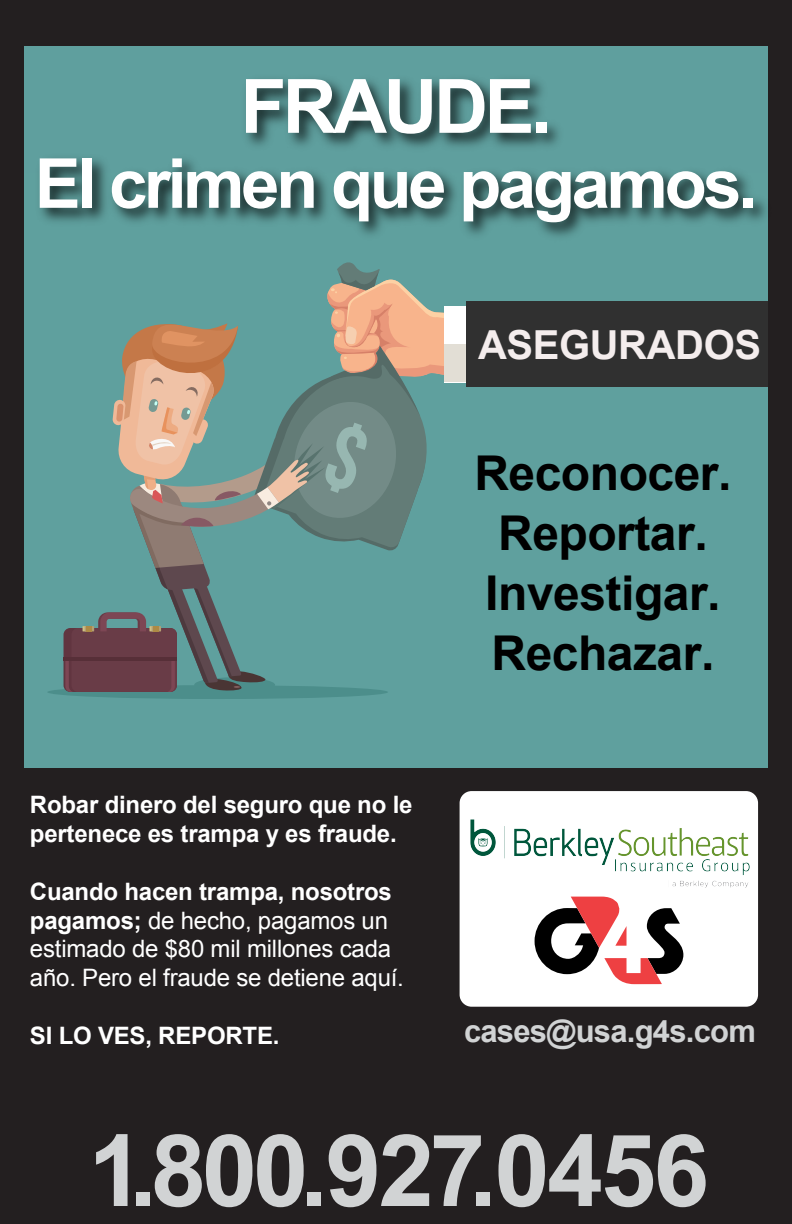
<style>
.page{position:relative;width:792px;height:1224px;background:#231f20}
.page>*{position:absolute;margin:0;border:0;box-sizing:border-box;transform-origin:0 0}
.t1{font:700 100px "Arial";letter-spacing:-.025em;color:#d1d3d4}
.t2{font:700 75px "Arial";letter-spacing:-.05em;color:#fff}
.t3{font:700 69px "Arial";letter-spacing:-.05em;color:#fff}
.t4{font:700 48px/60px "Arial";letter-spacing:-.01em;color:#000}
.t5{font:700 40px "Arial";letter-spacing:-.01em;color:#f4eded}
.t6{font:700 31px "Arial";letter-spacing:-.025em;color:#d1d3d4}
.t7{font:24px/28.8px "Arial";letter-spacing:-.01em;color:#fff}
.t8{font:700 24px/28.8px "Arial";letter-spacing:-.01em;color:#fff}
.s1{font-weight:700}
</style>
<div class="page">
<div style="left:24px;top:171px;width:744px;height:597px;background:#5fa09e"></div>
<div style="left:47px;top:685px;width:341px;height:14px;background:#4c8e8b;border-radius:50%"></div>
<div style="left:467px;top:301px;width:301px;height:86px;background:#303030"></div>
<div style="left:64px;top:628px;width:113px;height:64px;background:#613540;border-radius:7px"></div>
<div style="left:71px;top:628px;width:106px;height:64px;background:#693c47;border-radius:7px"></div>
<svg style="left:65px;top:660px;width:9px;height:32px"></svg>
<hr style="left:64px;top:657px;width:113px;height:3px;background:#572f38">
<div style="left:83px;top:626px;width:9px;height:5px;background:#c7b67e"></div>
<svg style="left:85px;top:626px;width:9px;height:5px"></svg>
<svg style="left:87px;top:626px;width:5px;height:5px"></svg>
<svg style="left:98px;top:262px;width:369px;height:430px"></svg>
<div style="left:24px;top:46px;width:744px;height:126px;background:#5f9f9e"></div>
<div style="left:460px;top:791px;width:298px;height:216px;background:#fff;border-radius:12px"></div>
<svg style="left:535px;top:897px;width:148px;height:87px"></svg>
<img style="left:470px;top:819px;width:280px;height:69px">
<img style="left:40px;top:79px;width:726px;height:158px">
<h2 class="t2" style="left:240px;top:56px;width:313px">FRAUDE.</h2>
<h3 class="t3" style="left:35px;top:138px;width:724px">El crimen que pagamos.</h3>
<h3 class="t5" style="left:478px;top:319px;width:285px">ASEGURADOS</h3>
<p class="t8" style="left:30px;top:791px;width:384px">Robar dinero del seguro que no le pertenece es trampa y es fraude.</p>
<p class="t7" style="left:30px;top:877px;width:376px"><span class="s1">Cuando hacen trampa, nosotros pagamos;</span> de hecho, pagamos un estimado de $80 mil millones cada año. Pero el fraude se detiene aquí.</p>
<p class="t8" style="left:30px;top:1022px;width:251px">SI LO VES, REPORTE.</p>
<h3 class="t4" style="left:474px;top:445px;width:259px">Reconocer.<br>Reportar.<br>Investigar.<br>Rechazar.</h3>
<p class="t6" style="left:464px;top:1011px;width:293px">cases@usa.g4s.com</p>
<h1 class="t1" style="left:88px;top:1104px;width:623px">1.800.927.0456</h1>
</div>
